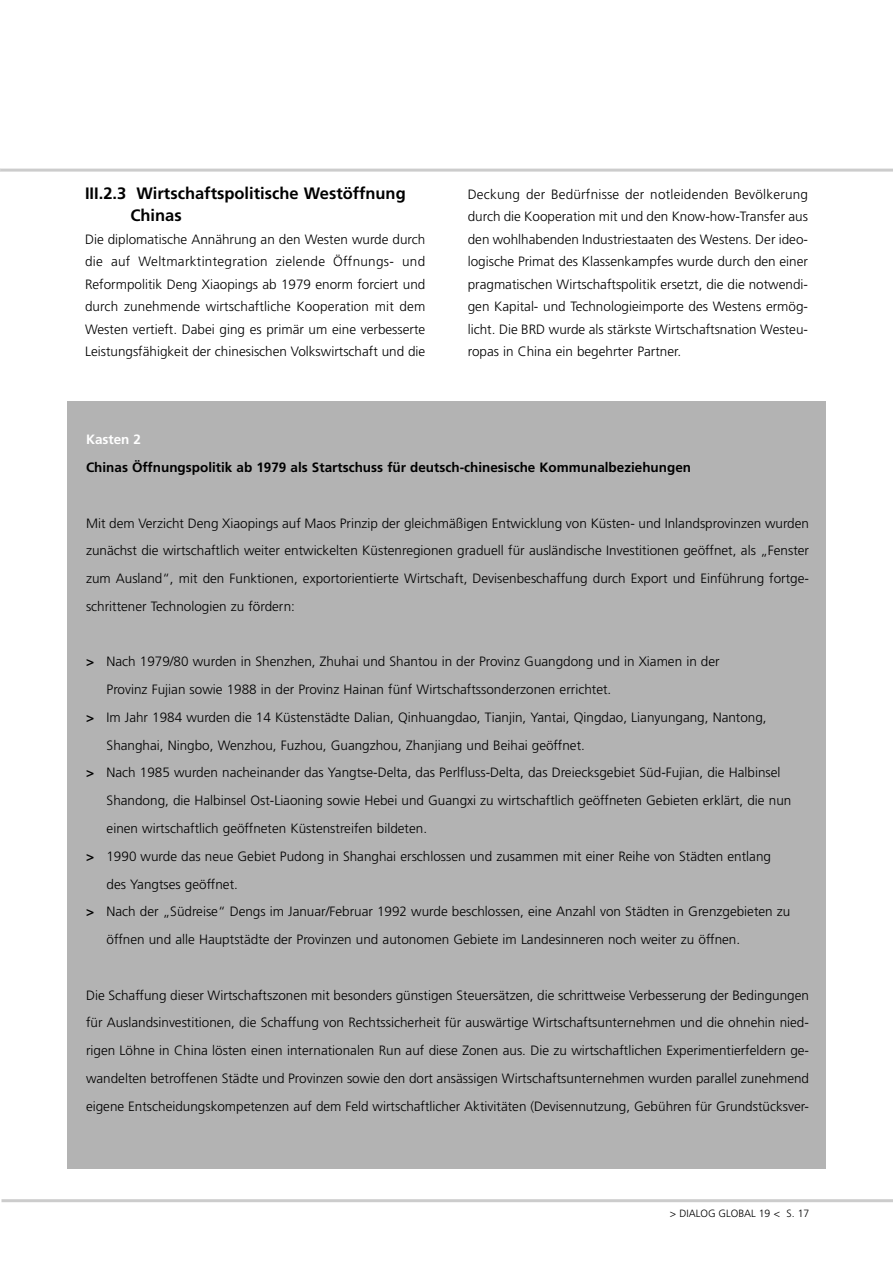
<style>
.page{position:relative;width:893px;height:1263px;background:#fff}
.page>*{position:absolute;margin:0;border:0;box-sizing:border-box;transform-origin:0 0}
.t1{font:700 16.5px/22.5px "Frutiger";color:#000}
.t2{font:300 13.5px/22.5px "Frutiger";color:#000;text-align:justify}
.t3{font:700 13.5px "Frutiger";color:#000}
.t4{font:700 13.5px "Frutiger";color:#fff}
.t5{font:300 10.5px "Frutiger";color:#000}
.s1{font-weight:700}
</style>
<div class="page">
<hr style="left:0;top:169px;width:893px;height:3px;background:#ccc">
<hr style="left:2px;top:1199px;width:891px;height:3px;background:#ccc">
<div style="left:67px;top:401px;width:758px;height:768px;background:#b3b3b3"></div>
<p class="t1" style="left:130px;top:183px;width:277px;text-indent:-45px">III.2.3 Wirtschaftspolitische Westöffnung<br>Chinas</p>
<p class="t2" style="left:85px;top:229px;width:342px">Die diplomatische Annährung an den Westen wurde durch die auf Weltmarktintegration zielende Öffnungs- und Reformpolitik Deng Xiaopings ab 1979 enorm forciert und durch zunehmende wirtschaftliche Kooperation mit dem Westen vertieft. Dabei ging es primär um eine verbesserte Leistungsfähigkeit der chinesischen Volkswirtschaft und die</p>
<p class="t2" style="left:468px;top:184px;width:342px">Deckung der Bedürfnisse der notleidenden Bevölkerung durch die Kooperation mit und den Know-how-Transfer aus den wohlhabenden Industriestaaten des Westens. Der ideo&shy;logische Primat des Klassenkampfes wurde durch den einer pragmatischen Wirtschaftspolitik ersetzt, die die notwendi&shy;gen Kapital- und Technologieimporte des Westens ermög&shy;licht. Die BRD wurde als stärkste Wirtschaftsnation Westeu&shy;ropas in China ein begehrter Partner.</p>
<p class="t4" style="left:86px;top:434px;width:57px">Kasten 2</p>
<p class="t3" style="left:86px;top:462px;width:607px">Chinas Öffnungspolitik ab 1979 als Startschuss für deutsch-chinesische Kommunalbeziehungen</p>
<p class="t2" style="left:86px;top:510px;width:725px;line-height:27.8px">Mit dem Verzicht Deng Xiaopings auf Maos Prinzip der gleichmäßigen Entwicklung von Küsten- und Inlandsprovinzen wurden zunächst die wirtschaftlich weiter entwickelten Küstenregionen graduell für ausländische Investitionen geöffnet, als „Fenster zum Ausland“, mit den Funktionen, exportorientierte Wirtschaft, Devisenbeschaffung durch Export und Einführung fortge&shy;schrittener Technologien zu fördern:</p>
<p class="t2" style="left:86px;top:651px;width:635px"><span class="s1">&gt;</span> Nach 1979/80 wurden in Shenzhen, Zhuhai und Shantou in der Provinz Guangdong und in Xiamen in der</p>
<p class="t2" style="left:107px;top:679px;width:506px">Provinz Fujian sowie 1988 in der Provinz Hainan fünf Wirtschaftssonderzonen errichtet.</p>
<p class="t2" style="left:86px;top:707px;width:682px"><span class="s1">&gt;</span> Im Jahr 1984 wurden die 14 Küstenstädte Dalian, Qinhuangdao, Tianjin, Yantai, Qingdao, Lianyungang, Nantong,</p>
<p class="t2" style="left:107px;top:735px;width:480px">Shanghai, Ningbo, Wenzhou, Fuzhou, Guangzhou, Zhanjiang und Beihai geöffnet.</p>
<p class="t2" style="left:86px;top:762px;width:696px"><span class="s1">&gt;</span> Nach 1985 wurden nacheinander das Yangtse-Delta, das Perlfluss-Delta, das Dreiecksgebiet Süd-Fujian, die Halbinsel</p>
<p class="t2" style="left:107px;top:790px;width:686px">Shandong, die Halbinsel Ost-Liaoning sowie Hebei und Guangxi zu wirtschaftlich geöffneten Gebieten erklärt, die nun</p>
<p class="t2" style="left:107px;top:818px;width:322px">einen wirtschaftlich geöffneten Küstenstreifen bildeten.</p>
<p class="t2" style="left:86px;top:846px;width:686px"><span class="s1">&gt;</span> 1990 wurde das neue Gebiet Pudong in Shanghai erschlossen und zusammen mit einer Reihe von Städten entlang</p>
<p class="t2" style="left:107px;top:873px;width:133px">des Yangtses geöffnet.</p>
<p class="t2" style="left:86px;top:901px;width:706px"><span class="s1">&gt;</span> Nach der „Südreise“ Dengs im Januar/Februar 1992 wurde beschlossen, eine Anzahl von Städten in Grenzgebieten zu</p>
<p class="t2" style="left:107px;top:929px;width:635px">öffnen und alle Hauptstädte der Provinzen und autonomen Gebiete im Landesinneren noch weiter zu öffnen.</p>
<p class="t2" style="left:86px;top:982px;width:725px;line-height:27.8px">Die Schaffung dieser Wirtschaftszonen mit besonders günstigen Steuersätzen, die schrittweise Verbesserung der Bedingungen für Auslandsinvestitionen, die Schaffung von Rechtssicherheit für auswärtige Wirtschaftsunternehmen und die ohnehin nied&shy;rigen Löhne in China lösten einen internationalen Run auf diese Zonen aus. Die zu wirtschaftlichen Experimentierfeldern ge&shy;wandelten betroffenen Städte und Provinzen sowie den dort ansässigen Wirtschaftsunternehmen wurden parallel zunehmend eigene Entscheidungskompetenzen auf dem Feld wirtschaftlicher Aktivitäten (Devisennutzung, Gebühren für Grundstücksver-</p>
<p class="t5" style="left:670px;top:1209px;width:141px">&gt; DIALOG GLOBAL 19 &lt; S. 17</p>
</div>
